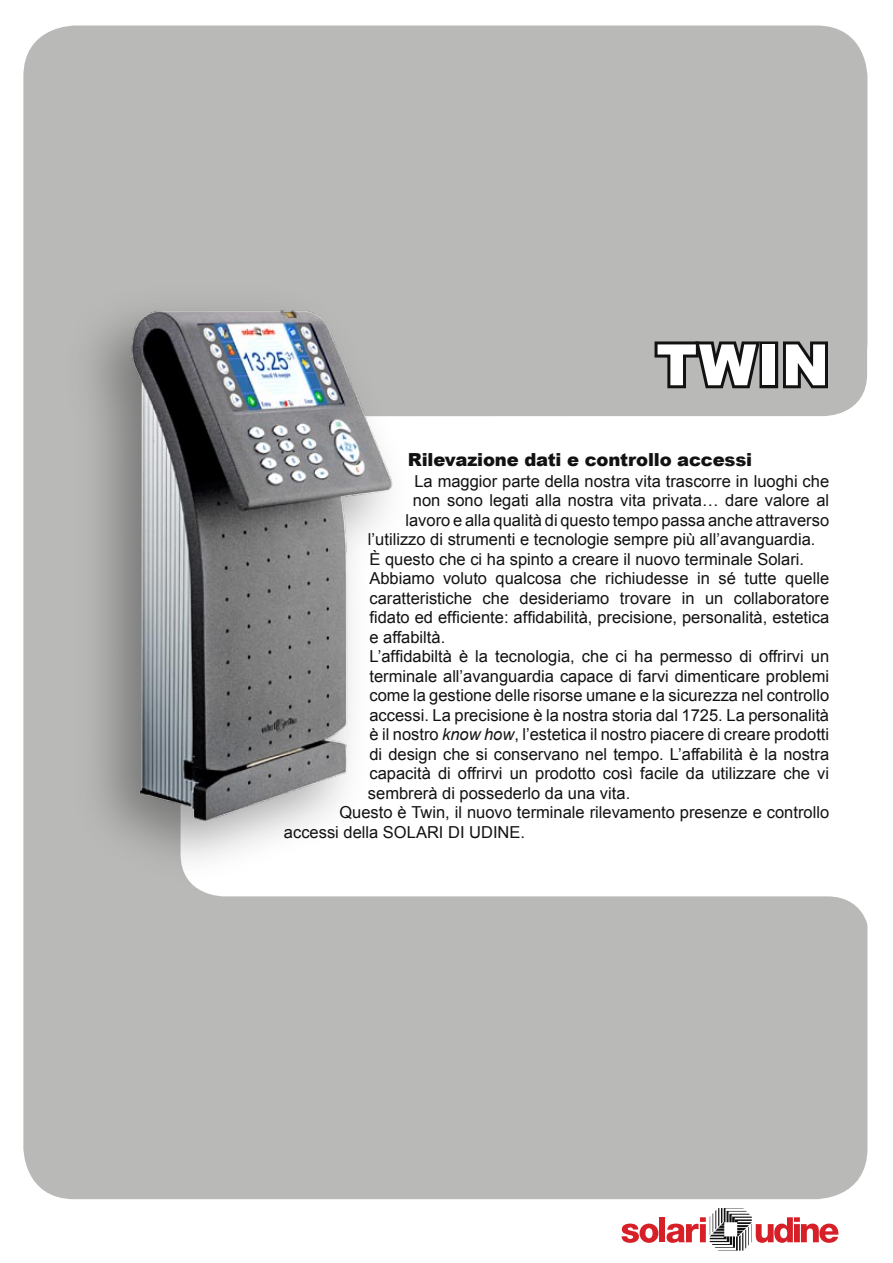
<style>
.page{position:relative;width:893px;height:1263px;background:#fff}
.page>*{position:absolute;margin:0;border:0;box-sizing:border-box;transform-origin:0 0}
.t1{font:900 57px "Arial";color:#fff}
.t2{font:900 18px "Arial";letter-spacing:-.01em;color:#121212}
.t3{font:16.5px/19.5px "Arial";color:#121212;text-align:justify}
.s1{font-style:italic}
</style>
<div class="page">
<div style="left:23px;top:26px;width:844px;height:1173px;background:#b9bab8;border-radius:51px"></div>
<svg style="left:207px;top:308px;width:661px;height:671px;fill:#fff"></svg>
<svg style="left:622px;top:1223px;width:36px;height:20px"></svg>
<div style="left:659px;top:1217px;width:6px;height:25px;background:#d71f27"></div>
<svg style="left:666px;top:1208px;width:172px;height:42px"></svg>
<div style="left:56px;top:275px;width:365px;height:618px;background:#121212;opacity:.4"></div>
<img style="left:127px;top:305px;width:268px;height:517px">
<svg style="left:651px;top:337px;width:113px;height:57px"></svg>
<div style="left:759px;top:341px;width:19px;height:47px;border:6px solid #121212"></div>
<svg style="left:780px;top:338px;width:51px;height:53px"></svg>
<p class="t1" style="left:656px;top:333px;width:174px">TWIN</p>
<p class="t2" style="left:408px;top:450px;width:346px">Rilevazione dati e controllo accessi</p>
<p class="t3" style="left:414px;top:471px;width:416px">La maggior parte della nostra vita trascorre in luoghi che</p>
<p class="t3" style="left:413px;top:491px;width:418px">non sono legati alla nostra vita privata… dare valore al</p>
<p class="t3" style="left:405px;top:510px;width:425px">lavoro e alla qualità di questo tempo passa anche attraverso</p>
<p class="t3" style="left:368px;top:530px;width:449px">l’utilizzo di strumenti e tecnologie sempre più all’avanguardia.</p>
<p class="t3" style="left:369px;top:549px;width:436px">È questo che ci ha spinto a creare il nuovo terminale Solari.</p>
<p class="t3" style="left:369px;top:569px;width:461px">Abbiamo voluto qualcosa che richiudesse in sé tutte quelle caratteristiche che desideriamo trovare in un collaboratore fidato ed efficiente: affidabilità, precisione, personalità, estetica e affabiltà.</p>
<p class="t3" style="left:368px;top:647px;width:463px">L’affidabiltà è la tecnologia, che ci ha permesso di offrirvi un terminale all’avanguardia capace di farvi dimenticare problemi come la gestione delle risorse umane e la sicurezza nel controllo accessi. La precisione è la nostra storia dal 1725. La personalità è il nostro <span class="s1">know how</span>, l’estetica il nostro piacere di creare prodotti di design che si conservano nel tempo. L’affabilità è la nostra capacità di offrirvi un prodotto così facile da utilizzare che vi sembrerà di possederlo da una vita.</p>
<p class="t3" style="left:284px;top:803px;width:547px;text-indent:56px">Questo è Twin, il nuovo terminale rilevamento presenze e controllo accessi della SOLARI DI UDINE.</p>
</div>
